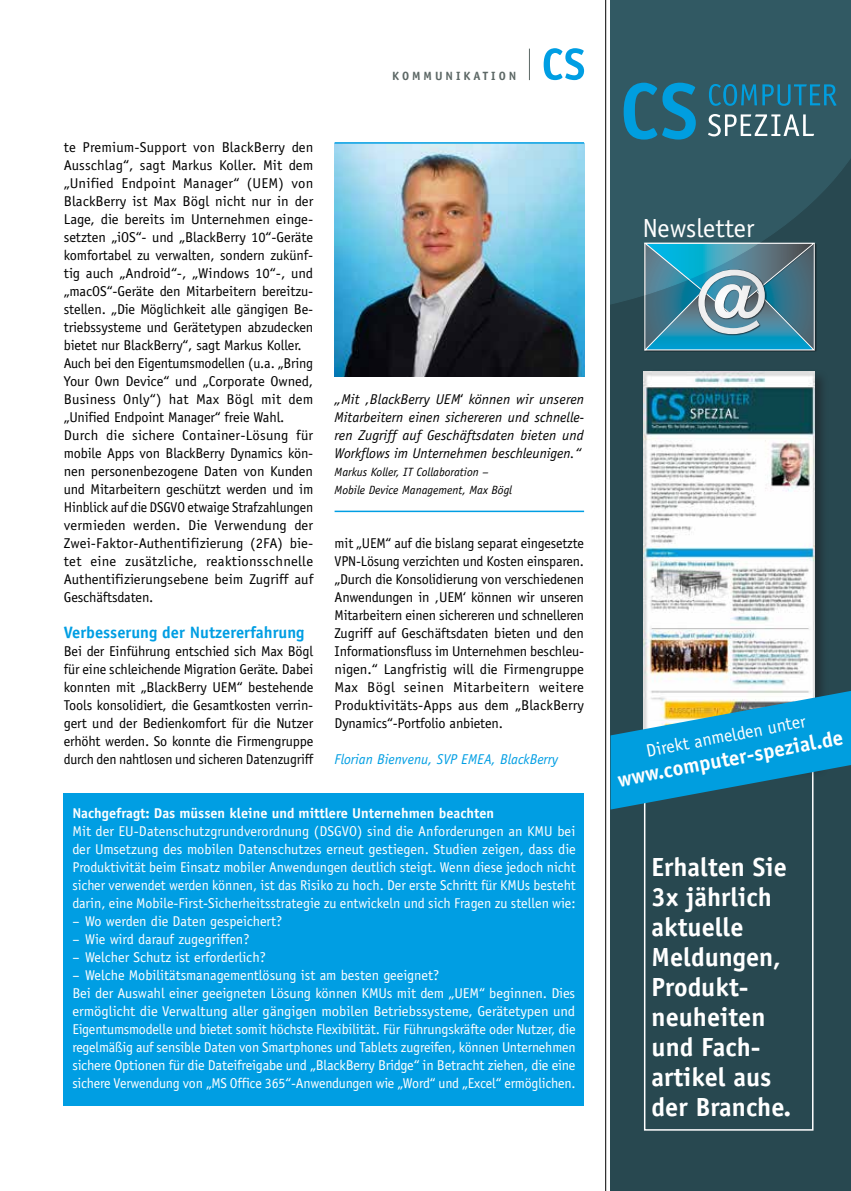
<style>
.page{position:relative;width:851px;height:1191px;background:#fff}
.page>*{position:absolute;margin:0;border:0;box-sizing:border-box;transform-origin:0 0}
.t1{font:700 26.25px/30px "Officina Sans Std";color:#fff}
.t2{font:26.25px "Officina Sans Std";color:#fff}
.t3{font:700 21px "Officina Sans Std";color:#fff}
.t4{font:18px "Officina Sans Std";color:#fff}
.t5{font:700 16.5px "Officina Sans Std";color:#009ee3}
.t6{font:14.25px/18px "Officina Sans Std";letter-spacing:-.005em;color:#000;text-align:justify}
.t7{font:14.25px/18px "Officina Sans Std";letter-spacing:-.01em;color:#fff;text-align:justify}
.t8{font:italic 14.25px/18px "Officina Sans Std";color:#000;text-align:justify}
.t9{font:700 14.25px "Officina Sans Std";color:#fff}
.t10{font:italic 14.25px "Officina Sans Std";color:#009ee3}
.t11{font:italic 12px/18px "Officina Sans Std";color:#000}
.t12{font:700 12px "Officina Sans Std";letter-spacing:.25em;color:#5c6765}
.s1{font-style:normal}
</style>
<div class="page">
<hr style="left:529px;top:49px;width:1px;height:31px;background:#5c6765">
<svg style="left:543px;top:48px;width:41px;height:32px"></svg>
<div style="left:64px;top:793px;width:520px;height:313px;background:#009ee3"></div>
<img style="left:334px;top:144px;width:250px;height:233px">
<hr style="left:334px;top:142px;width:250px;height:2px;background:#009ee3">
<hr style="left:334px;top:510px;width:250px;height:2px;background:#009ee3">
<div style="left:610px;top:0;width:240px;height:1191px;background:#284850"></div>
<svg style="left:644px;top:317px;width:170px;height:33px;background:#3e95b1"></svg>
<div style="left:641px;top:369px;width:187px;height:367px;background:#1a171b;opacity:.5"></div>
<img style="left:643px;top:371px;width:171px;height:320px">
<div style="left:643px;top:721px;width:170px;height:409px;border:2px solid #fff"></div>
<svg style="left:610px;top:0;width:240px;height:317px;background:#38626d"></svg>
<svg style="left:623px;top:83px;width:72px;height:57px;background:#1a789b"></svg>
<svg style="left:708px;top:84px;width:128px;height:22px;background:#216e89"></svg>
<svg style="left:708px;top:114px;width:106px;height:22px;background:#6e8a91"></svg>
<svg style="left:610px;top:691px;width:240px;height:118px"></svg>
<hr style="left:605px;top:0;width:1px;height:1191px;background:#000">
<p class="t12" style="left:392px;top:68px;width:126px">KOMMUNIKATION</p>
<p class="t6" style="left:64px;top:138px;width:251px;text-align:left">te Premium-Support von BlackBerry den Ausschlag“, sagt Markus Koller. Mit dem „Unified Endpoint Manager“ (UEM) von BlackBerry ist Max Bögl nicht nur in der Lage, die bereits im Unternehmen einge&shy;setzten „iOS“- und „BlackBerry 10“-Geräte komfortabel zu verwalten, sondern zukünf&shy;tig auch „Android“-, „Windows 10“-, und „macOS“-Geräte den Mitarbeitern bereitzu&shy;stellen. „Die Möglichkeit alle gängigen Be&shy;triebssysteme und Gerätetypen abzudecken bietet nur BlackBerry“, sagt Markus Koller.<br>Auch bei den Eigentumsmodellen (u.a. „Bring Your Own Device“ und „Corporate Owned, Business Only“) hat Max Bögl mit dem „Unified Endpoint Manager“ freie Wahl.<br>Durch die sichere Container-Lösung für mobile Apps von BlackBerry Dynamics kön&shy;nen personenbezogene Daten von Kunden und Mitarbeitern geschützt werden und im Hinblick auf die DSGVO etwaige Strafzahlungen vermieden werden. Die Verwendung der Zwei-Faktor-Authentifizierung (2FA) bie&shy;tet eine zusätzliche, reaktionsschnelle Authentifizierungsebene beim Zugriff auf Geschäftsdaten.</p>
<p class="t5" style="left:64px;top:622px;width:242px">Verbesserung der Nutzererfahrung</p>
<p class="t6" style="left:64px;top:642px;width:251px">Bei der Einführung entschied sich Max Bögl für eine schleichende Migration Geräte. Dabei konnten mit „BlackBerry UEM“ bestehende Tools konsolidiert, die Gesamtkosten verrin&shy;gert und der Bedienkomfort für die Nutzer erhöht werden. So konnte die Firmengruppe durch den nahtlosen und sicheren Datenzugriff</p>
<p class="t8" style="left:334px;top:390px;width:251px">„Mit ,BlackBerry UEM<span class="s1">‘</span> können wir unseren Mitarbeitern einen sichereren und schnelle&shy;ren Zugriff auf Geschäftsdaten bieten und Workflows im Unternehmen beschleunigen.“</p>
<p class="t11" style="left:334px;top:463px;width:179px">Markus Koller, IT Collaboration –<br>Mobile Device Management, Max Bögl</p>
<p class="t6" style="left:334px;top:534px;width:251px">mit „UEM“ auf die bislang separat eingesetzte VPN-Lösung verzichten und Kosten einsparen. „Durch die Konsolidierung von verschiedenen Anwendungen in ,UEM‘ können wir unseren Mitarbeitern einen sichereren und schnelleren Zugriff auf Geschäftsdaten bieten und den Informationsfluss im Unternehmen beschleu&shy;nigen.“ Langfristig will die Firmengruppe Max Bögl seinen Mitarbeitern weitere Produktivitäts-Apps aus dem „BlackBerry Dynamics“-Portfolio anbieten.</p>
<p class="t10" style="left:334px;top:751px;width:225px">Florian Bienvenu, SVP EMEA, BlackBerry</p>
<p class="t9" style="left:72px;top:804px;width:423px">Nachgefragt: Das müssen kleine und mittlere Unternehmen beachten</p>
<p class="t7" style="left:72px;top:822px;width:505px">Mit der EU-Datenschutzgrundverordnung (DSGVO) sind die Anforderungen an KMU bei der Umsetzung des mobilen Datenschutzes erneut gestiegen. Studien zeigen, dass die Produktivität beim Einsatz mobiler Anwendungen deutlich steigt. Wenn diese jedoch nicht sicher verwendet werden können, ist das Risiko zu hoch. Der erste Schritt für KMUs besteht darin, eine Mobile-First-Sicherheitsstrategie zu entwickeln und sich Fragen zu stellen wie:</p>
<p class="t7" style="left:72px;top:912px;width:211px">– Wo werden die Daten gespeichert?</p>
<p class="t7" style="left:72px;top:930px;width:178px">– Wie wird darauf zugegriffen?</p>
<p class="t7" style="left:72px;top:948px;width:195px">– Welcher Schutz ist erforderlich?</p>
<p class="t7" style="left:72px;top:966px;width:504px;text-align:left">– Welche Mobilitätsmanagementlösung ist am besten geeignet?<br>Bei der Auswahl einer geeigneten Lösung können KMUs mit dem „UEM“ beginnen. Dies ermöglicht die Verwaltung aller gängigen mobilen Betriebssysteme, Gerätetypen und Eigentumsmodelle und bietet somit höchste Flexibilität. Für Führungskräfte oder Nutzer, die regelmäßig auf sensible Daten von Smartphones und Tablets zugreifen, können Unternehmen sichere Optionen für die Dateifreigabe und „BlackBerry Bridge“ in Betracht ziehen, die eine sichere Verwendung von „MS Office 365“-Anwendungen wie „Word“ und „Excel“ ermöglichen.</p>
<h1 class="t2" style="left:642px;top:213px;width:113px">Newsletter</h1>
<p class="t4" style="left:644px;top:741px;width:163px;rotate:-11deg">Direkt anmelden unter</p>
<h2 class="t3" style="left:615px;top:767px;width:231px;rotate:-11deg">www.computer-spezial.de</h2>
<h1 class="t1" style="left:651px;top:852px;width:141px">Erhalten Sie<br>3x jährlich aktuelle<br>Meldungen,<br>Produkt&shy;neuheiten und Fach&shy;artikel aus der Branche.</h1>
</div>
